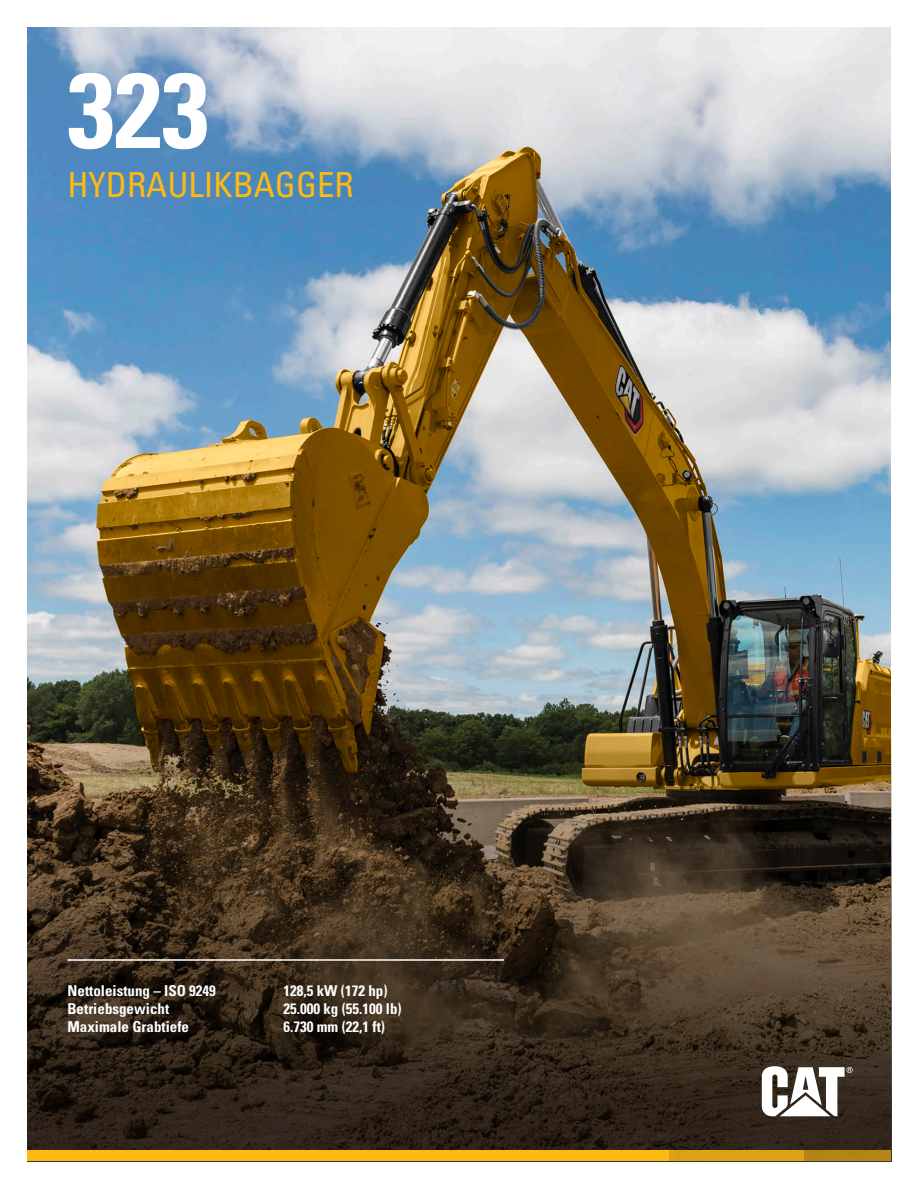
<style>
.page{position:relative;width:918px;height:1188px;background:#fff}
.page>*{position:absolute;margin:0;border:0;box-sizing:border-box;transform-origin:0 0}
.Model{font:106.2px "Univers LTCYR 67 Bold Cond";color:#fff}
.Machine_Family{font:condensed 34.5px "Univers LTCYR 57";color:#fcba13}
.Front_Cover_-_Table{font:15px "Univers LTCYR 67 Bold Cond";color:#fff}
</style>
<div class="page">
<img style="left:28px;top:27px;width:864px;height:1134px">
<div style="left:27px;top:1151px;width:641px;height:10px;background:#fcba13"></div>
<div style="left:667px;top:1151px;width:137px;height:10px;background:#dca314"></div>
<div style="left:804px;top:1151px;width:87px;height:10px;background:#b48516"></div>
<svg style="left:762px;top:1066px;width:91px;height:50px"></svg>
<hr style="left:68px;top:959px;width:436px;height:2px;background:#fff">
<p class="Model" style="left:68px;top:45px;width:143px">323</p>
<p class="Machine_Family" style="left:68px;top:163px;width:288px">HYDRAULIKBAGGER</p>
<p class="Front_Cover_-_Table" style="left:68px;top:981px;width:150px">Nettoleistung – ISO 9249</p>
<p class="Front_Cover_-_Table" style="left:284px;top:981px;width:106px">128,5 kW (172 hp)</p>
<p class="Front_Cover_-_Table" style="left:68px;top:999px;width:103px">Betriebsgewicht</p>
<p class="Front_Cover_-_Table" style="left:284px;top:999px;width:120px">25.000 kg (55.100 lb)</p>
<p class="Front_Cover_-_Table" style="left:68px;top:1017px;width:123px">Maximale Grabtiefe</p>
<p class="Front_Cover_-_Table" style="left:284px;top:1017px;width:103px">6.730 mm (22,1 ft)</p>
</div>
